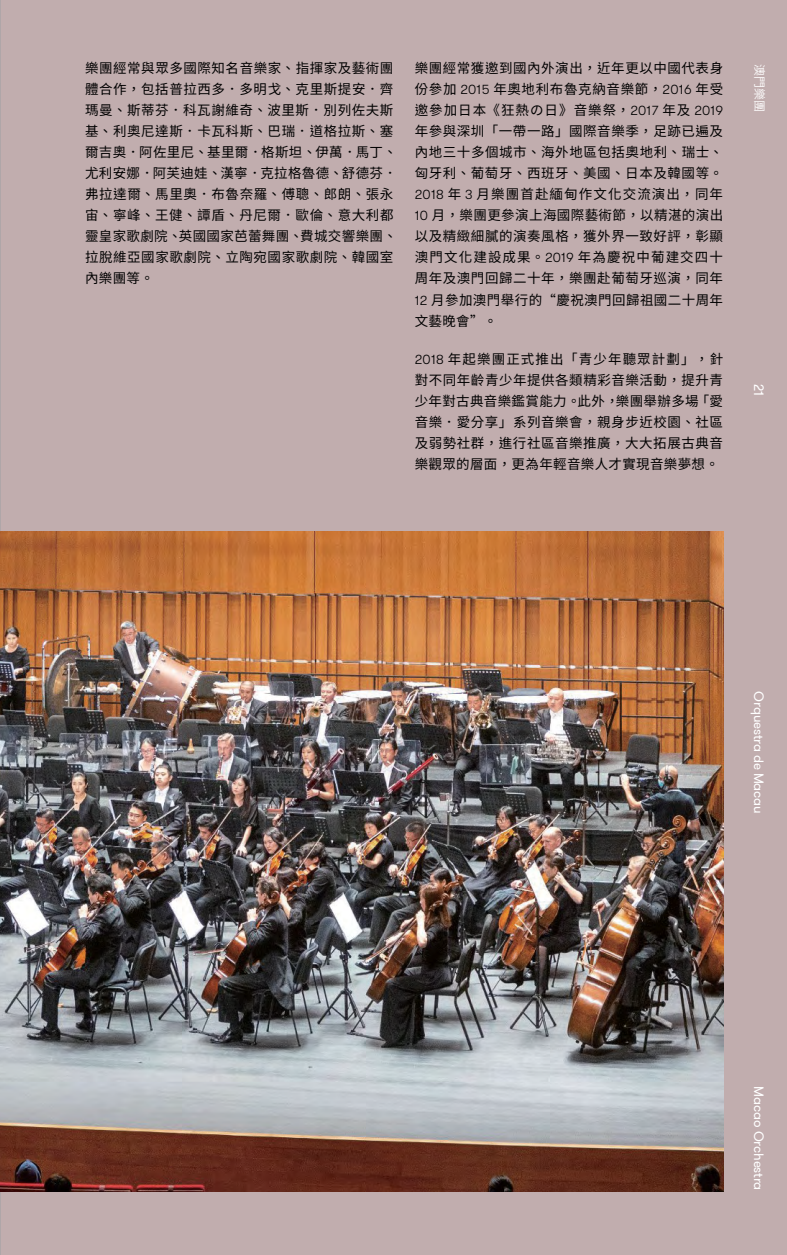
<style>
.page{position:relative;width:787px;height:1255px;background:#fff}
.page>*{position:absolute;margin:0;border:0;box-sizing:border-box;transform-origin:0 0}
.t1{font:13.5px/21px "Noto Sans CJ Ktc";letter-spacing:.04em;color:#000;text-align:justify}
.t2{font:13.5px "GT Walsheim Pro";letter-spacing:-.015em;color:#fff}
.t3{font:600 12px "Noto Sans CJ Ktc";color:#fff}
.s1{font-family:"GT Walsheim";font-weight:300}
</style>
<div class="page">
<div style="left:0;top:0;width:787px;height:1254px;background:#c1adae"></div>
<hr style="left:0;top:0;width:1px;height:1254px;background:#9d9fa2">
<img style="left:0;top:531px;width:723px;height:660px">
<p class="t1" style="left:85px;top:58px;width:313px;text-align:left">樂團經常與眾多國際知名音樂家、指揮家及藝術團體合作，包括普拉西多．多明戈、克里斯提安．齊瑪曼、斯蒂芬．科瓦謝維奇、波里斯．別列佐夫斯基、利奧尼達斯．卡瓦科斯、巴瑞．道格拉斯、塞爾吉奧．阿佐里尼、基里爾．格斯坦、伊萬．馬丁、尤利安娜．阿芙迪娃、漢寧．克拉格魯德、舒德芬．弗拉達爾、馬里奧．布魯奈羅、傅聰、郎朗、張永宙、寧峰、王健、譚盾、丹尼爾．歐倫、意大利都靈皇家歌劇院、英國國家芭蕾舞團、費城交響樂團、拉脫維亞國家歌劇院、立陶宛國家歌劇院、韓國室內樂團等。</p>
<p class="t1" style="left:415px;top:58px;width:310px">樂團經常獲邀到國內外演出，近年更以中國代表身份參加 <span class="s1">2015</span> 年奧地利布魯克納音樂節，<span class="s1">2016</span> 年受邀參加日本《狂熱の日》音樂祭，<span class="s1">2017</span> 年及 <span class="s1">2019</span>年參與深圳「一帶一路」國際音樂季，足跡已遍及內地三十多個城市、海外地區包括奧地利、瑞士、匈牙利、葡萄牙、西班牙、美國、日本及韓國等。<span class="s1">2018</span> 年 <span class="s1">3</span> 月樂團首赴緬甸作文化交流演出，同年<span class="s1">10</span> 月，樂團更參演上海國際藝術節，以精湛的演出以及精緻細膩的演奏風格，獲外界一致好評，彰顯澳門文化建設成果。<span class="s1">2019</span> 年為慶祝中葡建交四十周年及澳門回歸二十年，樂團赴葡萄牙巡演，同年<span class="s1">12</span> 月參加澳門舉行的“慶祝澳門回歸祖國二十周年文藝晚會”。</p>
<p class="t1" style="left:415px;top:348px;width:310px"><span class="s1">2018</span> 年起樂團正式推出「青少年聽眾計劃」，針對不同年齡青少年提供各類精彩音樂活動，提升青少年對古典音樂鑑賞能力。此外，樂團舉辦多場「愛音樂．愛分享」系列音樂會，親身步近校園、社區及弱勢社群，進行社區音樂推廣，大大拓展古典音樂觀眾的層面，更為年輕音樂人才實現音樂夢想。</p>
<p class="t3" style="left:766px;top:64px;width:49px;rotate:90deg">澳門樂團</p>
<p class="t2" style="left:767px;top:384px;width:13px;rotate:90deg">21</p>
<p class="t2" style="left:767px;top:691px;width:124px;rotate:90deg">Orquestra de Macau</p>
<p class="t2" style="left:767px;top:1086px;width:106px;rotate:90deg">Macao Orchestra</p>
</div>
